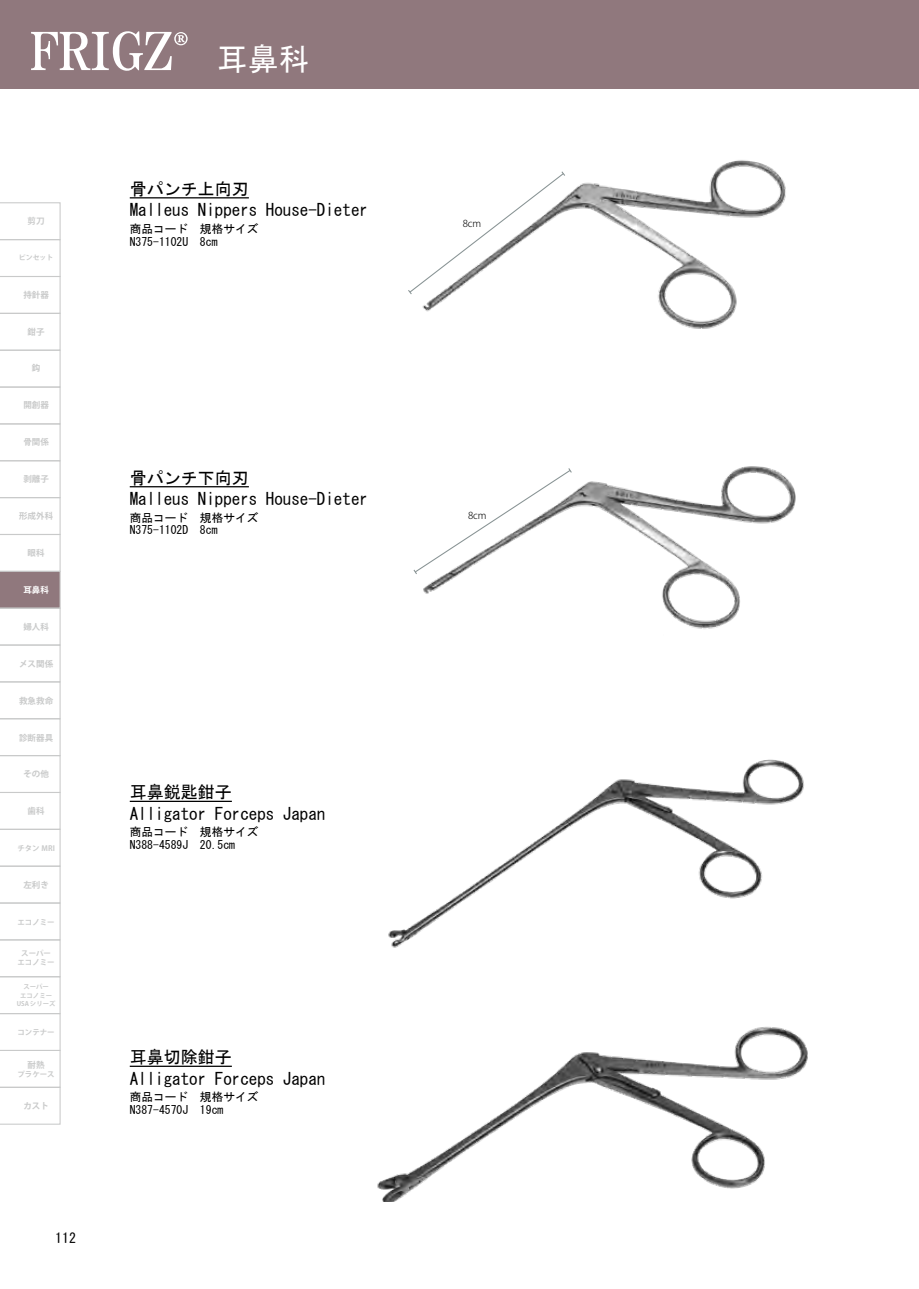
<style>
.page{position:relative;width:919px;height:1289px;background:#fff}
.page>*{position:absolute;margin:0;border:0;box-sizing:border-box;transform-origin:0 0}
.t1{font:30.9px "MS Gothic";color:#fff}
.t2{font:16.95px/21.3px "MS Gothic";color:#000}
.t3{font:13.8px "MS Gothic";color:#000}
.t4{font:11.7px/12.8px "MS Gothic";color:#000}
.t5{font:300 9.6px "Koz Go Pro";color:#000}
.t6{font:700 8.55px "Koz Go Pro";color:#c9caca}
.t7{font:700 8.55px "Koz Go Pro";color:#fff}
.t8{font:700 7.5px/9px "Koz Go Pro";color:#c9caca;text-align:center}
.t9{font:700 6.9px "Koz Go Pro";color:#c9caca}
.t10{font:700 6.45px/8.6px "Koz Go Pro";color:#c9caca;text-align:center}
</style>
<div class="page">
<div style="left:0;top:0;width:906px;height:89px;background:#90787d"></div>
<div style="left:906px;top:0;width:12px;height:89px;background:#90787d"></div>
<svg style="left:31px;top:31px;width:157px;height:40px"></svg>
<svg style="left:0;top:202px;width:61px;height:922px"></svg>
<hr style="left:130px;top:1065px;width:102px;height:1px;background:#000">
<hr style="left:130px;top:800px;width:102px;height:2px;background:#000">
<img style="left:388px;top:759px;width:416px;height:189px">
<img style="left:377px;top:1026px;width:431px;height:175px">
<hr style="left:130px;top:197px;width:119px;height:1px;background:#000">
<hr style="left:130px;top:486px;width:119px;height:1px;background:#000">
<img style="left:423px;top:466px;width:373px;height:163px">
<svg style="left:413px;top:467px;width:160px;height:108px"></svg>
<img style="left:422px;top:160px;width:364px;height:169px">
<svg style="left:408px;top:170px;width:158px;height:125px"></svg>
<p class="t6" style="left:28px;top:215px;width:19px">剪刀</p>
<p class="t9" style="left:19px;top:253px;width:36px">ピンセット</p>
<p class="t6" style="left:23px;top:289px;width:27px">持針器</p>
<p class="t6" style="left:28px;top:326px;width:19px">鉗子</p>
<p class="t6" style="left:32px;top:363px;width:10px">鈎</p>
<p class="t6" style="left:23px;top:399px;width:27px">開創器</p>
<p class="t6" style="left:23px;top:436px;width:27px">骨関係</p>
<p class="t6" style="left:23px;top:473px;width:27px">剥離子</p>
<p class="t6" style="left:19px;top:510px;width:36px">形成外科</p>
<p class="t6" style="left:28px;top:547px;width:19px">眼科</p>
<p class="t7" style="left:23px;top:584px;width:27px">耳鼻科</p>
<p class="t6" style="left:23px;top:621px;width:27px">婦人科</p>
<p class="t6" style="left:19px;top:658px;width:36px">メス関係</p>
<p class="t6" style="left:19px;top:695px;width:36px">救急救命</p>
<p class="t6" style="left:19px;top:731px;width:36px">診断器具</p>
<p class="t6" style="left:23px;top:768px;width:27px">その他</p>
<p class="t6" style="left:28px;top:805px;width:19px">歯科</p>
<p class="t8" style="left:17px;top:844px;width:39px">チタン MRI</p>
<p class="t6" style="left:23px;top:879px;width:27px">左利き</p>
<p class="t8" style="left:18px;top:917px;width:39px">エコノミー</p>
<p class="t8" style="left:18px;top:949px;width:39px">スーパーエコノミー</p>
<p class="t10" style="left:17px;top:982px;width:40px">スーパー<br>エコノミー<br>USAシリーズ</p>
<p class="t8" style="left:18px;top:1028px;width:39px">コンテナー</p>
<p class="t6" style="left:28px;top:1058px;width:19px">耐熱</p>
<p class="t8" style="left:18px;top:1070px;width:39px">プラケース</p>
<p class="t6" style="left:23px;top:1100px;width:27px">カスト</p>
<p class="t3" style="left:55px;top:1231px;width:22px">112</p>
<h1 class="t1" style="left:217px;top:44px;width:94px">耳鼻科</h1>
<p class="t2" style="left:130px;top:178px;width:240px">骨パンチ上向刃<br>Malleus Nippers House-Dieter</p>
<p class="t4" style="left:130px;top:222px;width:130px">商品コード　規格サイズ<br>N375-1102U 8cm</p>
<p class="t5" style="left:462px;top:218px;width:20px">8cm</p>
<p class="t2" style="left:130px;top:467px;width:240px">骨パンチ下向刃<br>Malleus Nippers House-Dieter</p>
<p class="t4" style="left:130px;top:511px;width:130px">商品コード　規格サイズ<br>N375-1102D 8cm</p>
<p class="t5" style="left:468px;top:509px;width:20px">8cm</p>
<p class="t2" style="left:130px;top:781px;width:197px">耳鼻鋭匙鉗子<br>Alligator Forceps Japan</p>
<p class="t4" style="left:130px;top:825px;width:130px">商品コード　規格サイズ<br>N388-4589J 20.5cm</p>
<p class="t2" style="left:130px;top:1046px;width:197px">耳鼻切除鉗子<br>Alligator Forceps Japan</p>
<p class="t4" style="left:130px;top:1090px;width:130px">商品コード　規格サイズ<br>N387-4570J 19cm</p>
</div>
